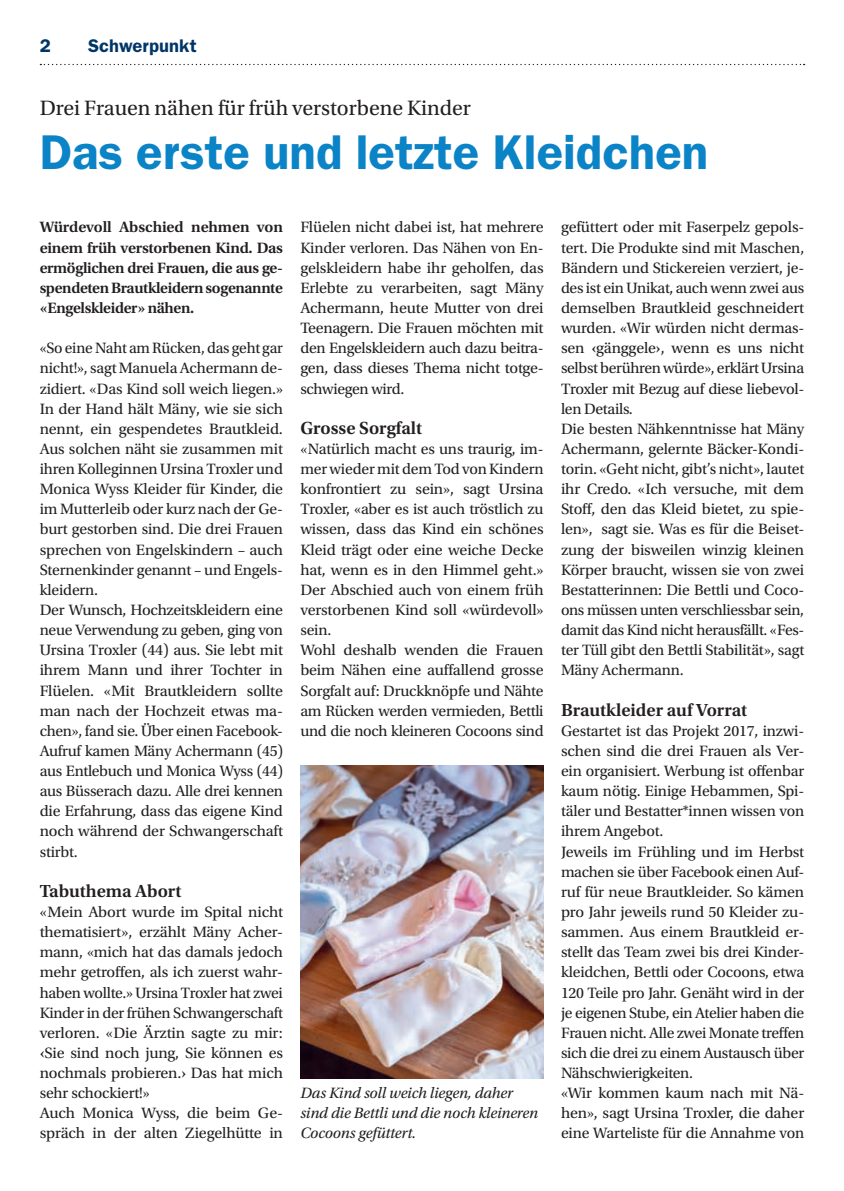
<style>
.page{position:relative;width:844px;height:1191px;background:#fff}
.page>*{position:absolute;margin:0;border:0;box-sizing:border-box;transform-origin:0 0}
.t1{font:600 49px "ITC Franklin Gothic Std";color:#0a83c7}
.t2{font:21.88px "Utopia Std";color:#231f20}
.t3{font:600 18.38px "Utopia Std";color:#231f20}
.t4{font:600 18.38px "ITC Franklin Gothic Std";letter-spacing:.005em;color:#003667}
.t5{font:15.75px/20.1px "Utopia Std";letter-spacing:-.01em;color:#231f20}
.t6{font:600 15.75px/20.1px "Utopia Std";letter-spacing:-.025em;color:#231f20;text-align:justify}
.t7{font:italic 15.75px/20.1px "Utopia Std";letter-spacing:-.01em;color:#231f20}
.s1{font-weight:600}
</style>
<div class="page">
<svg style="left:40px;top:64px;width:764px;height:1px"></svg>
<img style="left:300px;top:766px;width:243px;height:312px">
<p class="t4" style="left:40px;top:35px;width:13px">2</p>
<p class="t4" style="left:88px;top:35px;width:110px">Schwerpunkt</p>
<h2 class="t2" style="left:40px;top:96px;width:432px">Drei Frauen nähen für früh verstorbene Kinder</h2>
<h1 class="t1" style="left:40px;top:123px;width:670px">Das erste und letzte Kleidchen</h1>
<p class="t6" style="left:40px;top:217px;width:245px">Würdevoll Abschied nehmen von einem früh verstorbenen Kind. Das ermöglichen drei Frauen, die aus ge&shy;spendeten Brautkleidern sogenannte «Engelskleider» nähen.</p>
<p class="t5" style="left:40px;top:338px;width:245px">«So eine Naht am Rücken, das geht gar nicht!», sagt Manuela Achermann de&shy;zidiert. «Das Kind soll weich liegen.» In der Hand hält Mäny, wie sie sich nennt, ein gespendetes Brautkleid.<br>Aus solchen näht sie zusammen mit ihren Kolleginnen Ursina Troxler und Monica Wyss Kleider für Kinder, die im Mutterleib oder kurz nach der Ge&shy;burt gestorben sind. Die drei Frauen sprechen von Engelskindern – auch Sternenkinder genannt – und Engels&shy;kleidern.<br>Der Wunsch, Hochzeitskleidern eine neue Verwendung zu geben, ging von Ursina Troxler (44) aus. Sie lebt mit ihrem Mann und ihrer Tochter in Flüelen. «Mit Brautkleidern sollte man nach der Hochzeit etwas ma&shy;chen», fand sie. Über einen Facebook-Aufruf kamen Mäny Achermann (45) aus Entlebuch und Monica Wyss (44) aus Büsserach dazu. Alle drei kennen die Erfahrung, dass das eigene Kind noch während der Schwangerschaft stirbt.</p>
<p class="t3" style="left:40px;top:880px;width:143px">Tabuthema Abort</p>
<p class="t5" style="left:40px;top:902px;width:245px">«Mein Abort wurde im Spital nicht thematisiert», erzählt Mäny Acher&shy;mann, «mich hat das damals jedoch mehr getroffen, als ich zuerst wahr&shy;haben wollte.» Ursina Troxler hat zwei Kinder in der frühen Schwangerschaft verloren. «Die Ärztin sagte zu mir: <span class="s1">‹</span>Sie sind noch jung, Sie können es nochmals probieren.<span class="s1">›</span> Das hat mich sehr schockiert!»<br>Auch Monica Wyss, die beim Ge&shy;spräch in der alten Ziegelhütte in</p>
<p class="t5" style="left:300px;top:217px;width:245px;text-align:justify">Flüelen nicht dabei ist, hat mehrere Kinder verloren. Das Nähen von En&shy;gelskleidern habe ihr geholfen, das Erlebte zu verarbeiten, sagt Mäny Achermann, heute Mutter von drei Teenagern. Die Frauen möchten mit den Engelskleidern auch dazu beitra&shy;gen, dass dieses Thema nicht totge&shy;schwiegen wird.</p>
<p class="t3" style="left:300px;top:417px;width:123px">Grosse Sorgfalt</p>
<p class="t5" style="left:300px;top:439px;width:245px">«Natürlich macht es uns traurig, im&shy;mer wieder mit dem Tod von Kindern konfrontiert zu sein», sagt Ursina<br>Troxler, «aber es ist auch tröstlich zu wissen, dass das Kind ein schönes<br>Kleid trägt oder eine weiche Decke hat, wenn es in den Himmel geht.»<br>Der Abschied auch von einem früh verstorbenen Kind soll «würdevoll» sein.<br>Wohl deshalb wenden die Frauen beim Nähen eine auffallend grosse<br>Sorgfalt auf: Druckknöpfe und Nähte am Rücken werden vermieden, Bettli und die noch kleineren Cocoons sind</p>
<p class="t7" style="left:300px;top:1083px;width:239px">Das Kind soll weich liegen, daher sind die Bettli und die noch kleineren<br>Cocoons gefüttert.</p>
<p class="t5" style="left:561px;top:217px;width:245px">gefüttert oder mit Faserpelz gepols&shy;tert. Die Produkte sind mit Maschen, Bändern und Stickereien verziert, je&shy;des ist ein Unikat, auch wenn zwei aus demselben Brautkleid geschneidert wurden. «Wir würden nicht dermas&shy;sen <span class="s1">‹</span>gänggele<span class="s1">›</span>, wenn es uns nicht selbst berühren würde», erklärt Ursina Troxler mit Bezug auf diese liebevol&shy;len Details.<br>Die besten Nähkenntnisse hat Mäny Achermann, gelernte Bäcker-Kondi&shy;torin. «Geht nicht, gibt’s nicht», lautet ihr Credo. «Ich versuche, mit dem Stoff, den das Kleid bietet, zu spie&shy;len», sagt sie. Was es für die Beiset&shy;zung der bisweilen winzig kleinen Körper braucht, wissen sie von zwei Bestatterinnen: Die Bettli und Coco&shy;ons müssen unten verschliessbar sein, damit das Kind nicht herausfällt. «Fes&shy;ter Tüll gibt den Bettli Stabilität», sagt Mäny Achermann.</p>
<p class="t3" style="left:561px;top:699px;width:188px">Brautkleider auf Vorrat</p>
<p class="t5" style="left:561px;top:721px;width:245px">Gestartet ist das Projekt 2017, inzwi&shy;schen sind die drei Frauen als Ver&shy;ein organisiert. Werbung ist offenbar kaum nötig. Einige Hebammen, Spi&shy;täler und Bestatter*innen wissen von ihrem Angebot.<br>Jeweils im Frühling und im Herbst machen sie über Facebook einen Auf&shy;ruf für neue Brautkleider. So kämen pro Jahr jeweils rund 50 Kleider zu&shy;sammen. Aus einem Brautkleid er&shy;stellt das Team zwei bis drei Kinder&shy;kleidchen, Bettli oder Cocoons, etwa 120 Teile pro Jahr. Genäht wird in der je eigenen Stube, ein Atelier haben die Frauen nicht. Alle zwei Monate treffen sich die drei zu einem Austausch über Nähschwierigkeiten.<br>«Wir kommen kaum nach mit Nä&shy;hen», sagt Ursina Troxler, die daher eine Warteliste für die Annahme von</p>
</div>
